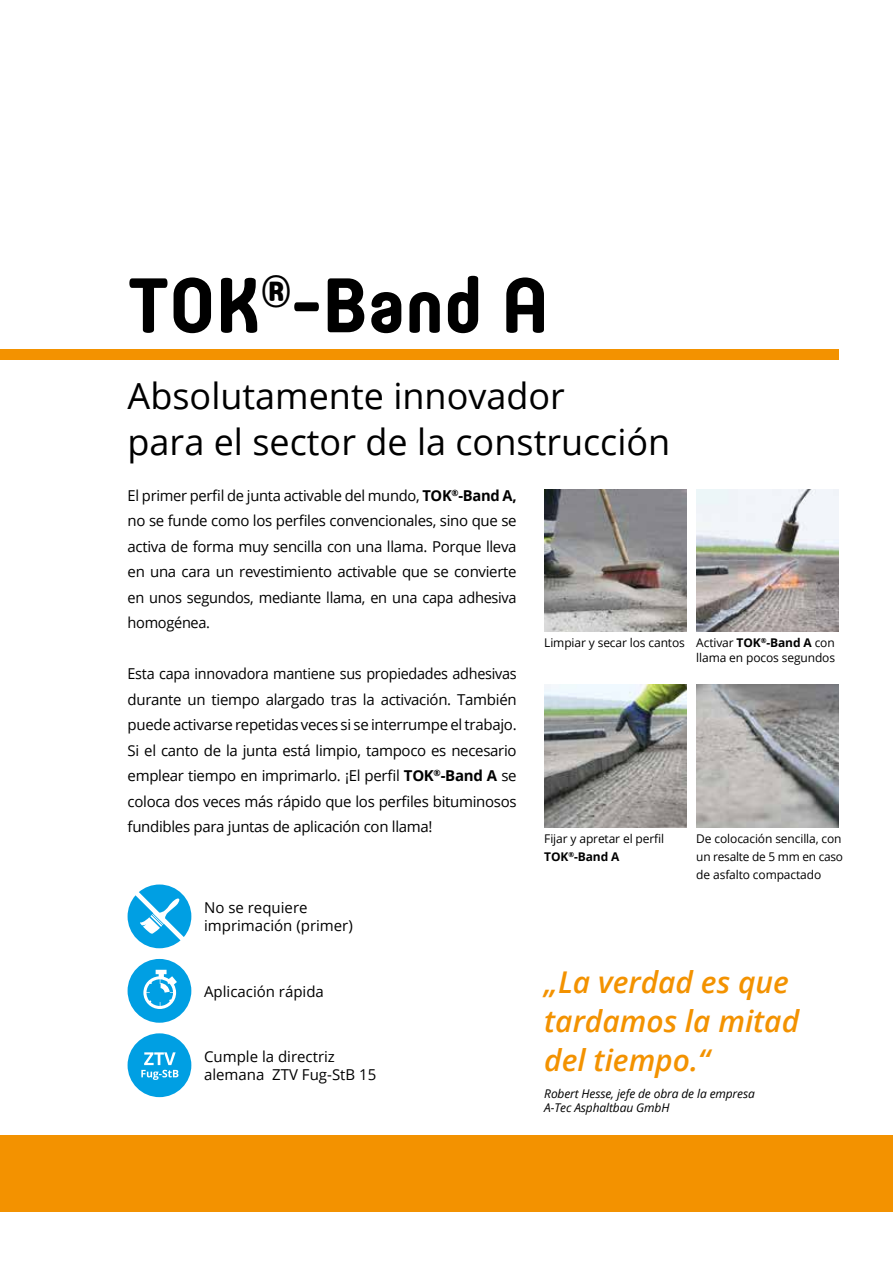
<style>
.page{position:relative;width:893px;height:1263px;background:#fff}
.page>*{position:absolute;margin:0;border:0;box-sizing:border-box;transform-origin:0 0}
.t1{font:700 76.5px "Core Mellow 65";color:#000}
.t2{font:36px/46.5px "Open Sans";color:#000}
.t3{font:italic 600 30px/39px "Open Sans";color:#f39200}
.t4{font:15px/25.5px "Open Sans";letter-spacing:-.02em;color:#000;text-align:justify;scale:.96 1}
.t5{font:15px/25.5px "Open Sans";letter-spacing:-.02em;color:#000;text-align:justify}
.t6{font:15px/18px "Open Sans";color:#000}
.t7{font:12px/18px "Open Sans";letter-spacing:-.01em;color:#000;text-align:right}
.t8{font:italic 12px/14.4px "Open Sans";letter-spacing:-.01em;color:#000}
.s1{font-weight:700}
</style>
<div class="page">
<div style="left:0;top:1135px;width:893px;height:77px;background:#f39200"></div>
<svg style="left:128px;top:959px;width:63px;height:64px"></svg>
<img style="left:544px;top:489px;width:143px;height:142px">
<img style="left:696px;top:489px;width:143px;height:142px">
<img style="left:696px;top:685px;width:143px;height:142px">
<img style="left:544px;top:685px;width:143px;height:142px">
<div style="left:0;top:349px;width:839px;height:10px;background:#f39200"></div>
<svg style="left:128px;top:884px;width:63px;height:64px"></svg>
<svg style="left:128px;top:1033px;width:63px;height:64px"></svg>
<h1 class="t1" style="left:128px;top:247px;width:423px">TOK<sup>®</sup>-Band A</h1>
<h2 class="t2" style="left:128px;top:371px;width:544px">Absolutamente innovador<br>para el sector de la construcción</h2>
<p class="t5" style="left:128px;top:482px;width:391px">El primer perfil de junta activable del mundo, <span class="s1">TOK</span><sup>®</sup><span class="s1">-Band A, </span>no se funde como los perfiles convencionales, sino que se activa de forma muy sencilla con una llama. Porque lleva en una cara un revestimiento activable que se convierte en unos segundos, mediante llama, en una capa adhesiva homogénea.</p>
<p class="t4" style="left:128px;top:660px;width:407px">Esta capa innovadora mantiene sus propiedades adhesivas durante un tiempo alargado tras la activación. También puede activarse repetidas veces si se interrumpe el trabajo.<br>Si el canto de la junta está limpio, tampoco es necesario emplear tiempo en imprimarlo. ¡El perfil <span class="s1">TOK</span><sup>®</sup><span class="s1">-Band A</span> se coloca dos veces más rápido que los perfiles bituminosos fundibles para juntas de aplicación con llama!</p>
<p class="t6" style="left:204px;top:898px;width:150px">No se requiere imprimación (primer)</p>
<p class="t6" style="left:204px;top:982px;width:121px">Aplicación rápida</p>
<p class="t6" style="left:204px;top:1047px;width:174px">Cumple la directriz alemana ZTV Fug-StB 15</p>
<p class="t7" style="left:544px;top:635px;width:292px;line-height:15px">Limpiar y secar los cantos Activar <span class="s1">TOK</span><sup>®</sup><span class="s1">-Band A</span> con llama en pocos segundos</p>
<p class="t7" style="left:544px;top:829px;width:121px;text-align:left">Fijar y apretar el perfil<br><span class="s1">TOK</span><sup>®</sup><span class="s1">-Band A</span></p>
<p class="t7" style="left:696px;top:829px;width:148px;text-align:justify">De colocación sencilla, con un resalte de 5 mm en caso de asfalto compactado</p>
<h3 class="t3" style="left:544px;top:961px;width:256px">„La verdad es que tardamos la mitad del tiempo.“</h3>
<p class="t8" style="left:544px;top:1086px;width:212px">Robert Hesse, jefe de obra de la empresa<br>A-Tec Asphaltbau GmbH</p>
</div>
